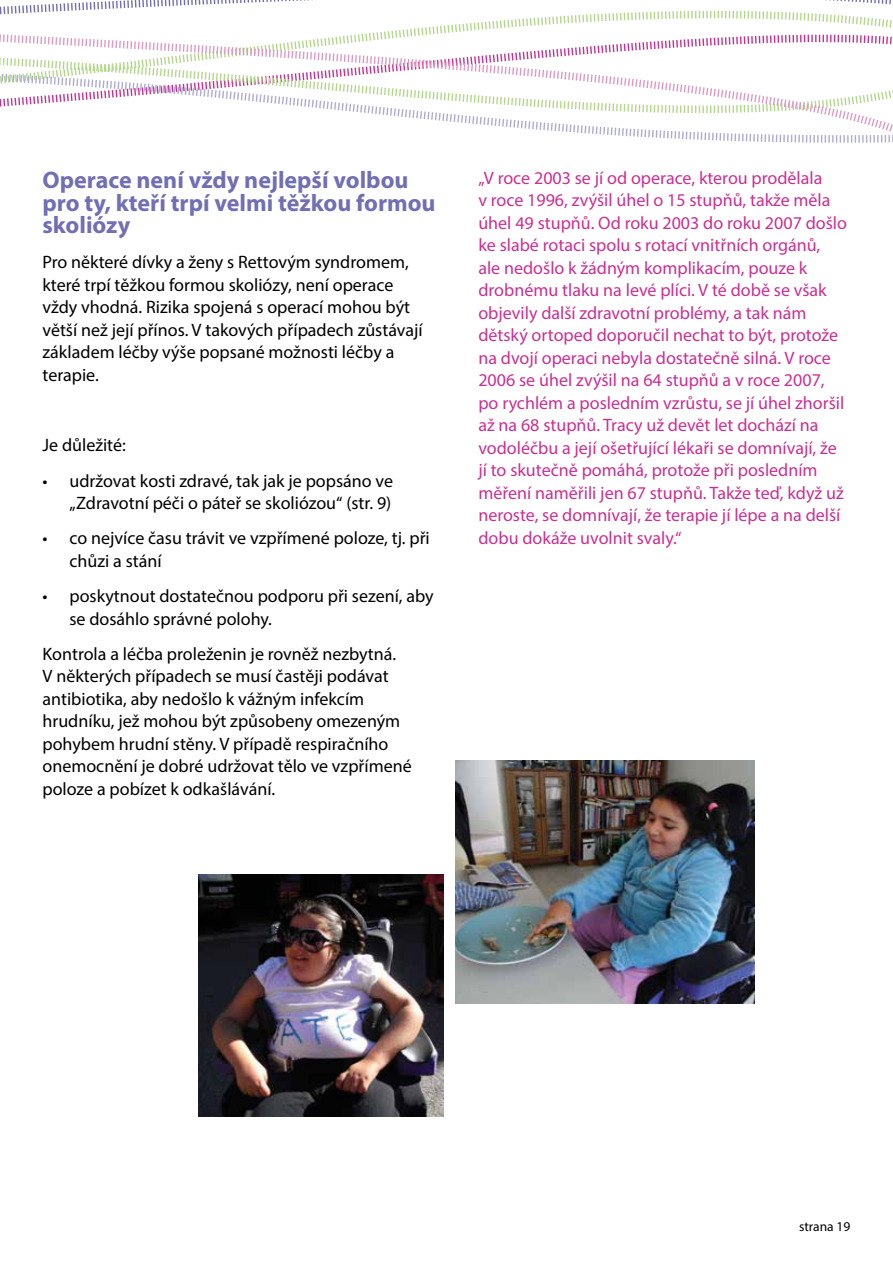
<style>
.page{position:relative;width:893px;height:1263px;background:#fff}
.page>*{position:absolute;margin:0;border:0;box-sizing:border-box;transform-origin:0 0}
.t1{font:700 24px/22.5px "Myriad Pro";color:#716fb4}
.t2{font:18px/22.5px "Myriad Pro";color:#000}
.t3{font:18px/22.5px "Myriad Pro";color:#c93092}
.t4{font:13.5px "Myriad Pro";color:#000}
</style>
<div class="page">
<svg style="left:667px;top:138px;width:226px;height:5px"></svg>
<svg style="left:0;top:0;width:893px;height:138px"></svg>
<img style="left:455px;top:760px;width:300px;height:244px">
<img style="left:198px;top:874px;width:245px;height:242px">
<h1 class="t1" style="left:43px;top:168px;width:395px">Operace není vždy nejlepší volbou pro ty, kteří trpí velmi těžkou formou skoliózy</h1>
<p class="t2" style="left:43px;top:251px;width:382px">Pro některé dívky a ženy s Rettovým syndromem, které trpí těžkou formou skoliózy, není operace vždy vhodná. Rizika spojená s operací mohou být větší než její přínos. V takových případech zůstávají základem léčby výše popsané možnosti léčby a terapie.</p>
<p class="t2" style="left:43px;top:434px;width:85px">Je důležité:</p>
<p class="t2" style="left:43px;top:469px;width:352px;text-align:right">• udržovat kosti zdravé, tak jak je popsáno ve „Zdravotní péči o páteř se skoliózou“ (str. 9)</p>
<p class="t2" style="left:70px;top:527px;width:362px;text-indent:-27px">• co nejvíce času trávit ve vzpřímené poloze, tj. při chůzi a stání</p>
<p class="t2" style="left:70px;top:585px;width:366px;text-indent:-27px">• poskytnout dostatečnou podporu při sezení, aby se dosáhlo správné polohy.</p>
<p class="t2" style="left:43px;top:642px;width:371px">Kontrola a léčba proleženin je rovněž nezbytná.<br>V některých případech se musí častěji podávat antibiotika, aby nedošlo k vážným infekcím hrudníku, jež mohou být způsobeny omezeným pohybem hrudní stěny. V případě respiračního onemocnění je dobré udržovat tělo ve vzpřímené poloze a pobízet k odkašlávání.</p>
<p class="t3" style="left:478px;top:166px;width:370px">„V roce 2003 se jí od operace, kterou prodělala<br>v roce 1996, zvýšil úhel o 15 stupňů, takže měla úhel 49 stupňů. Od roku 2003 do roku 2007 došlo ke slabé rotaci spolu s rotací vnitřních orgánů,<br>ale nedošlo k žádným komplikacím, pouze k drobnému tlaku na levé plíci. V té době se však objevily další zdravotní problémy, a tak nám dětský ortoped doporučil nechat to být, protože na dvojí operaci nebyla dostatečně silná. V roce 2006 se úhel zvýšil na 64 stupňů a v roce 2007, po rychlém a posledním vzrůstu, se jí úhel zhoršil až na 68 stupňů. Tracy už devět let dochází na vodoléčbu a její ošetřující lékaři se domnívají, že jí to skutečně pomáhá, protože při posledním měření naměřili jen 67 stupňů. Takže teď, když už neroste, se domnívají, že terapie jí lépe a na delší dobu dokáže uvolnit svaly.“</p>
<p class="t4" style="left:799px;top:1218px;width:53px">strana 19</p>
</div>
